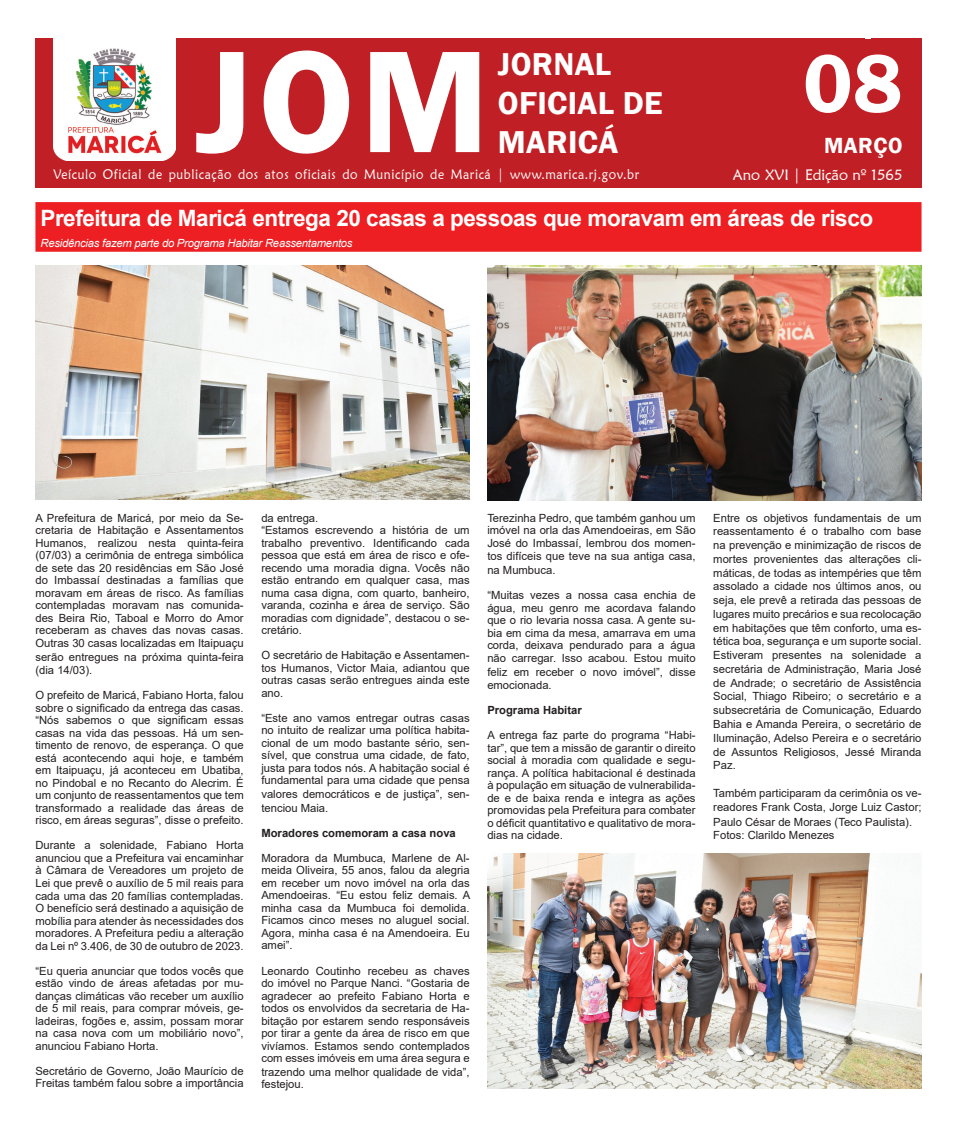
<style>
.page{position:relative;width:957px;height:1124px;background:#fff}
.page>*{position:absolute;margin:0;border:0;box-sizing:border-box;transform-origin:0 0}
.t1{font:600 150px "Franklin Gothic";color:#fff}
.t2{font:600 85px "Franklin Gothic";color:#fff}
.t3{font:600 32.5px/38.8px "Franklin Gothic";letter-spacing:.01em;color:#fff}
.t4{font:700 22.5px "Arial";letter-spacing:-.02em;color:#fff}
.t5{font:600 22.5px "Franklin Gothic";letter-spacing:.025em;color:#fff}
.t6{font:15px "Maiandra GD";color:#fff}
.t7{font:13.75px "Maiandra GD";letter-spacing:.05em;color:#fff;scale:.9 1}
.t8{font:12.5px "Maiandra GD";color:#fff}
.t9{font:11.25px/12.5px "Arial";color:#231f20;text-align:justify}
.t10{font:italic 11.25px "Arial";letter-spacing:-.02em;color:#fff}
.t11{font:700 11.25px "Arial";color:#231f20}
</style>
<div class="page">
<div style="left:870px;top:38px;width:51px;height:21px;background:#c02025"></div>
<div style="left:35px;top:38px;width:830px;height:21px;background:#c02025"></div>
<div style="left:35px;top:202px;width:886px;height:50px;background:#ee1f23"></div>
<img style="left:35px;top:265px;width:435px;height:235px">
<img style="left:487px;top:265px;width:434px;height:235px">
<img style="left:487px;top:853px;width:434px;height:235px">
<div style="left:35px;top:39px;width:886px;height:149px;background:#c02025"></div>
<img style="left:54px;top:38px;width:121px;height:123px">
<p class="t8" style="left:241px;top:41px;width:419px">JORNAL OFICIAL DE MARICÁ | nº 1565 | Ano XVI | 08 de março de 2024</p>
<h1 class="t1" style="left:195px;top:9px;width:295px">JOM</h1>
<h3 class="t3" style="left:498px;top:45px;width:166px">JORNAL<br>OFICIAL DE<br>MARICÁ</h3>
<h2 class="t2" style="left:803px;top:31px;width:101px">08</h2>
<h3 class="t5" style="left:824px;top:131px;width:80px">MARÇO</h3>
<p class="t7" style="left:54px;top:166px;width:652px">Veículo Oficial de publicação dos atos oficiais do Município de Maricá | www.marica.rj.gov.br</p>
<h3 class="t6" style="left:733px;top:166px;width:171px">Ano XVI | Edição nº 1565</h3>
<h3 class="t4" style="left:40px;top:202px;width:834px">Prefeitura de Maricá entrega 20 casas a pessoas que moravam em áreas de risco</h3>
<p class="t10" style="left:40px;top:236px;width:314px">Residências fazem parte do Programa Habitar Reassentamentos</p>
<p class="t9" style="left:35px;top:511px;width:210px">A Prefeitura de Maricá, por meio da Se&shy;cretaria de Habitação e Assentamentos Humanos, realizou nesta quinta-feira (07/03) a cerimônia de entrega simbólica de sete das 20 residências em São José do Imbassaí destinadas a famílias que moravam em áreas de risco. As famílias contempladas moravam nas comunida&shy;des Beira Rio, Taboal e Morro do Amor receberam as chaves das novas casas.<br>Outras 30 casas localizadas em Itaipuaçu</p>
<p class="t9" style="left:35px;top:649px;width:210px;line-height:13.8px">serão entregues na próxima quinta-feira (dia 14/03).</p>
<p class="t9" style="left:35px;top:689px;width:210px">O prefeito de Maricá, Fabiano Horta, falou sobre o significado da entrega das casas. “Nós sabemos o que significam essas casas na vida das pessoas. Há um sen&shy;timento de renovo, de esperança. O que está acontecendo aqui hoje, e também em Itaipuaçu, já aconteceu em Ubatiba, no Pindobal e no Recanto do Alecrim. É um conjunto de reassentamentos que tem transformado a realidade das áreas de risco, em áreas seguras”, disse o prefeito.</p>
<p class="t9" style="left:35px;top:839px;width:210px">Durante a solenidade, Fabiano Horta anunciou que a Prefeitura vai encaminhar à Câmara de Vereadores um projeto de Lei que prevê o auxílio de 5 mil reais para cada uma das 20 famílias contempladas.<br>O benefício será destinado a aquisição de mobília para atender às necessidades dos moradores. A Prefeitura pediu a alteração da Lei nº 3.406, de 30 de outubro de 2023.</p>
<p class="t9" style="left:35px;top:964px;width:210px">“Eu queria anunciar que todos vocês que estão vindo de áreas afetadas por mu&shy;danças climáticas vão receber um auxílio de 5 mil reais, para comprar móveis, ge&shy;ladeiras, fogões e, assim, possam morar na casa nova com um mobiliário novo”, anunciou Fabiano Horta.</p>
<p class="t9" style="left:35px;top:1064px;width:210px">Secretário de Governo, João Maurício de<br>Freitas também falou sobre a importância</p>
<p class="t9" style="left:261px;top:511px;width:210px;text-align:left">da entrega.<br>“Estamos escrevendo a história de um trabalho preventivo. Identificando cada pessoa que está em área de risco e ofe&shy;recendo uma moradia digna. Vocês não estão entrando em qualquer casa, mas numa casa digna, com quarto, banheiro, varanda, cozinha e área de serviço. São moradias com dignidade”, destacou o se&shy;cretário.</p>
<p class="t9" style="left:261px;top:649px;width:210px">O secretário de Habitação e Assentamen&shy;tos Humanos, Victor Maia, adiantou que outras casas serão entregues ainda este ano.</p>
<p class="t9" style="left:261px;top:711px;width:210px">“Este ano vamos entregar outras casas no intuito de realizar uma política habita&shy;cional de um modo bastante sério, sen&shy;sível, que construa uma cidade, de fato, justa para todos nós. A habitação social é fundamental para uma cidade que pensa</p>
<p class="t9" style="left:261px;top:787px;width:210px;line-height:13.8px">valores democráticos e de justiça”, sen&shy;tenciou Maia.</p>
<p class="t11" style="left:261px;top:824px;width:196px">Moradores comemoram a casa nova</p>
<p class="t9" style="left:261px;top:851px;width:210px">Moradora da Mumbuca, Marlene de Al&shy;meida Oliveira, 55 anos, falou da alegria em receber um novo imóvel na orla das Amendoeiras. “Eu estou feliz demais. A minha casa da Mumbuca foi demolida.<br>Ficamos cinco meses no aluguel social.<br>Agora, minha casa é na Amendoeira. Eu amei”.</p>
<p class="t9" style="left:261px;top:964px;width:210px">Leonardo Coutinho recebeu as chaves do imóvel no Parque Nanci. “Gostaria de agradecer ao prefeito Fabiano Horta e todos os envolvidos da secretaria de Ha&shy;bitação por estarem sendo responsáveis por tirar a gente da área de risco em que vivíamos. Estamos sendo contemplados com esses imóveis em uma área segura e</p>
<p class="t9" style="left:261px;top:1065px;width:210px">trazendo uma melhor qualidade de vida”, festejou.</p>
<p class="t9" style="left:487px;top:511px;width:210px">Terezinha Pedro, que também ganhou um imóvel na orla das Amendoeiras, em São José do Imbassaí, lembrou dos momen-</p>
<p class="t9" style="left:487px;top:549px;width:210px;line-height:13.8px">tos difíceis que teve na sua antiga casa, na Mumbuca.</p>
<p class="t9" style="left:487px;top:589px;width:210px">“Muitas vezes a nossa casa enchia de água, meu genro me acordava falando que o rio levaria nossa casa. A gente su&shy;bia em cima da mesa, amarrava em uma corda, deixava pendurado para a água não carregar. Isso acabou. Estou muito</p>
<p class="t9" style="left:487px;top:664px;width:210px;line-height:13.8px">feliz em receber o novo imóvel”, disse emocionada.</p>
<p class="t11" style="left:487px;top:702px;width:96px">Programa Habitar</p>
<p class="t9" style="left:487px;top:729px;width:210px">A entrega faz parte do programa “Habi&shy;tar”, que tem a missão de garantir o direito social à moradia com qualidade e segu&shy;rança. A política habitacional é destinada à população em situação de vulnerabilida&shy;de e de baixa renda e integra as ações promovidas pela Prefeitura para combater o déficit quantitativo e qualitativo de mora&shy;dias na cidade.</p>
<p class="t9" style="left:713px;top:510px;width:210px;line-height:13.8px">Entre os objetivos fundamentais de um reassentamento é o trabalho com base na prevenção e minimização de riscos de mortes provenientes das alterações cli&shy;máticas, de todas as intempéries que têm assolado a cidade nos últimos anos, ou seja, ele prevê a retirada das pessoas de lugares muito precários e sua recolocação em habitações que têm conforto, uma es&shy;tética boa, segurança e um suporte social.<br>Estiveram presentes na solenidade a secretária de Administração, Maria José de Andrade; o secretário de Assistência Social, Thiago Ribeiro; o secretário e a subsecretária de Comunicação, Eduardo Bahia e Amanda Pereira, o secretário de Iluminação, Adelso Pereira e o secretário de Assuntos Religiosos, Jessé Miranda Paz.</p>
<p class="t9" style="left:713px;top:785px;width:210px;line-height:13.8px">Também participaram da cerimônia os ve&shy;readores Frank Costa, Jorge Luiz Castor;</p>
<p class="t9" style="left:713px;top:814px;width:200px;line-height:13.8px">Paulo César de Moraes (Teco Paulista).<br>Fotos: Clarildo Menezes</p>
</div>
